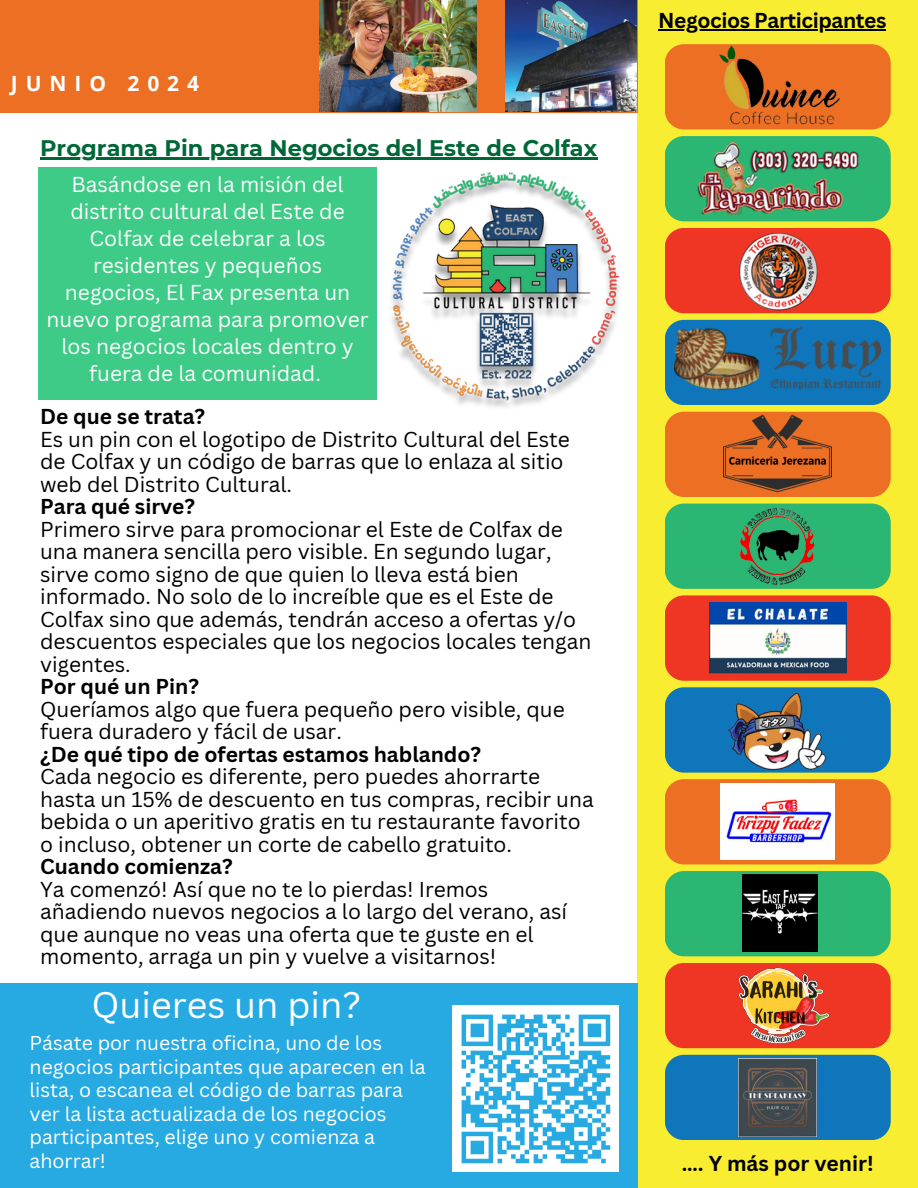
<style>
.page{position:relative;width:918px;height:1188px;background:#fff}
.page>*{position:absolute;margin:0;border:0;box-sizing:border-box;transform-origin:0 0}
.t1{font:36px "Canva Sans";color:#fff}
.t2{font:700 22.5px "Montserrat";color:#006838}
.t3{font:21px/22.5px "Canva Sans";color:#000}
.t4{font:21px/27px "Canva Sans";color:#fdfdfd;text-align:center}
.t5{font:700 21px "Canva Sans";letter-spacing:-.02em;color:#000}
.t6{font:700 21px "Canva Sans";color:#000}
.t7{font:700 21px "Open Sans";letter-spacing:.38em;color:#fff}
.t8{font:19.5px/23.7px "Canva Sans";color:#fff}
.s1{font-weight:700}
</style>
<div class="page">
<div style="left:638px;top:0;width:280px;height:1188px;background:#f9ed32"></div>
<div style="left:0;top:0;width:638px;height:112px;background:#ec6f24"></div>
<div style="left:38px;top:167px;width:339px;height:233px;background:#3ecb87"></div>
<div style="left:0;top:983px;width:638px;height:205px;background:#27aae2"></div>
<div style="left:453px;top:1006px;width:166px;height:166px;background:#fff"></div>
<svg style="left:461px;top:1014px;width:150px;height:150px"></svg>
<img style="left:391px;top:172px;width:229px;height:235px">
<div style="left:665px;top:44px;width:226px;height:85px;background:#ec6f24;border-radius:19px"></div>
<img style="left:690px;top:44px;width:175px;height:81px">
<div style="left:665px;top:136px;width:226px;height:85px;background:#2bb673;border-radius:19px"></div>
<div style="left:665px;top:228px;width:226px;height:85px;background:#ef3524;border-radius:19px"></div>
<div style="left:665px;top:320px;width:226px;height:85px;background:#0f76bb;border-radius:19px"></div>
<div style="left:665px;top:412px;width:226px;height:85px;background:#ec6f24;border-radius:19px"></div>
<div style="left:665px;top:504px;width:226px;height:85px;background:#2bb673;border-radius:19px"></div>
<div style="left:665px;top:595px;width:226px;height:86px;background:#ef3524;border-radius:19px"></div>
<div style="left:665px;top:687px;width:226px;height:86px;background:#0f76bb;border-radius:19px"></div>
<div style="left:665px;top:779px;width:226px;height:85px;background:#ec6f24;border-radius:19px"></div>
<div style="left:665px;top:871px;width:226px;height:85px;background:#2bb673;border-radius:19px"></div>
<div style="left:665px;top:963px;width:226px;height:85px;background:#ef3524;border-radius:19px"></div>
<div style="left:665px;top:1055px;width:226px;height:85px;background:#0f76bb;border-radius:19px"></div>
<img style="left:697px;top:142px;width:162px;height:72px">
<img style="left:729px;top:233px;width:97px;height:87px">
<img style="left:675px;top:327px;width:206px;height:64px">
<img style="left:724px;top:411px;width:108px;height:93px">
<img style="left:740px;top:507px;width:75px;height:78px">
<img style="left:709px;top:602px;width:138px;height:71px">
<img style="left:718px;top:673px;width:114px;height:123px">
<img style="left:721px;top:784px;width:114px;height:75px">
<img style="left:743px;top:875px;width:74px;height:76px">
<img style="left:738px;top:967px;width:92px;height:77px">
<img style="left:739px;top:1059px;width:78px;height:77px">
<hr style="left:40px;top:158px;width:557px;height:2px;background:#006838">
<hr style="left:658px;top:29px;width:228px;height:1px;background:#000">
<img style="left:319px;top:0;width:158px;height:111px">
<img style="left:506px;top:0;width:130px;height:111px">
<h1 class="t7" style="left:11px;top:69px;width:190px">JUNIO 2024</h1>
<h3 class="t2" style="left:40px;top:134px;width:558px">Programa Pin para Negocios del Este de Colfax</h3>
<h2 class="t4" style="left:46px;top:170px;width:324px">Basándose en la misión del distrito cultural del Este de<br>Colfax de celebrar a los residentes y pequeños negocios, El Fax presenta un nuevo programa para promover los negocios locales dentro y fuera de la comunidad.</h2>
<p class="t3" style="left:40px;top:405px;width:555px"><span class="s1">De que se trata?<br></span>Es un pin con el logotipo de Distrito Cultural del Este de Colfax y un código de barras que lo enlaza al sitio web del Distrito Cultural.<br><span class="s1">Para qué sirve?<br></span>Primero sirve para promocionar el Este de Colfax de una manera sencilla pero visible. En segundo lugar, sirve como signo de que quien lo lleva está bien informado. No solo de lo increíble que es el Este de Colfax sino que además, tendrán acceso a ofertas y/o descuentos especiales que los negocios locales tengan vigentes.<br><span class="s1">Por qué un Pin?<br></span>Queríamos algo que fuera pequeño pero visible, que fuera duradero y fácil de usar.<br><span class="s1">¿De qué tipo de ofertas estamos hablando?<br></span>Cada negocio es diferente, pero puedes ahorrarte hasta un 15% de descuento en tus compras, recibir una bebida o un aperitivo gratis en tu restaurante favorito o incluso, obtener un corte de cabello gratuito.<br><span class="s1">Cuando comienza?</span></p>
<p class="t3" style="left:40px;top:877px;width:529px">Ya comenzó! Así que no te lo pierdas! Iremos añadiendo nuevos negocios a lo largo del verano, así que aunque no veas una oferta que te guste en el momento, arraga un pin y vuelve a visitarnos!</p>
<h4 class="t1" style="left:91px;top:980px;width:271px">Quieres un pin?</h4>
<p class="t8" style="left:30px;top:1030px;width:398px">Pásate por nuestra oficina, uno de los negocios participantes que aparecen en la lista, o escanea el código de barras para ver la lista actualizada de los negocios participantes, elige uno y comienza a ahorrar!</p>
<h4 class="t5" style="left:658px;top:6px;width:230px">Negocios Participantes</h4>
<p class="t6" style="left:682px;top:1149px;width:193px">…. Y más por venir!</p>
</div>
